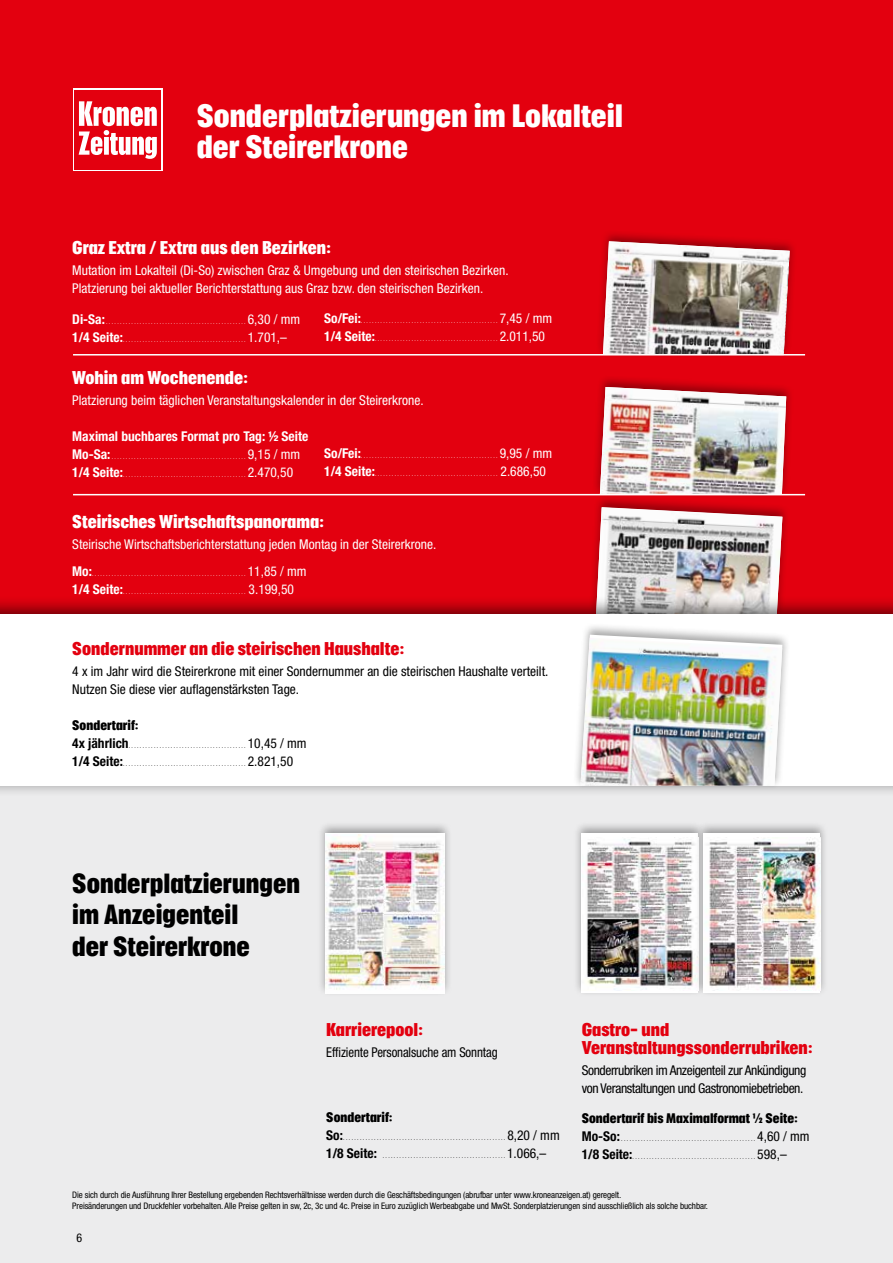
<style>
.page{position:relative;width:893px;height:1263px;background:#fff}
.page>*{position:absolute;margin:0;border:0;box-sizing:border-box;transform-origin:0 0}
.t1{font:700 condensed 31.5px/31.5px "Placard";color:#fff}
.t2{font:700 condensed 27px/31.5px "Placard";color:#000}
.t3{font:700 condensed 18px/18px "Placard";color:#e3000f}
.t4{font:700 condensed 18px "Placard";color:#fff}
.t5{font:condensed 13.5px/18px "Helvetica Neue";color:#fff}
.t6{font:condensed 13.5px/18px "Helvetica Neue";color:#000}
.t7{font:700 condensed 13.5px/18px "Helvetica Neue";color:#fff}
.t8{font:condensed 13.5px/18px "Helvetica Neue";letter-spacing:-.03em;color:#000}
.t9{font:700 condensed 13.5px "Placard";color:#000}
.t10{font:700 condensed 13.5px "Helvetica Neue";color:#000}
.t11{font:condensed 13.5px "Helvetica Neue";color:#000;scale:.95 1}
.t12{font:condensed 12px "Helvetica Neue";color:#000}
.t13{font:condensed 9px/10.8px "Helvetica Neue";letter-spacing:-.01em;color:#000}
.t14{font:condensed 6px "Helvetica Neue";color:#fff}
.t15{font:condensed 6px "Helvetica Neue";color:#000}
</style>
<div class="page">
<div style="left:0;top:0;width:893px;height:757px;background:#e3000f"></div>
<div style="left:0;top:784px;width:893px;height:479px;background:#ececed"></div>
<div style="left:317px;top:821px;width:136px;height:176px;background:#000;opacity:.35"></div>
<img style="left:325px;top:834px;width:119px;height:159px">
<div style="left:595px;top:229px;width:202px;height:130px;background:#000;opacity:.35"></div>
<img style="left:603px;top:241px;width:187px;height:113px">
<div style="left:592px;top:375px;width:202px;height:124px;background:#000;opacity:.35"></div>
<img style="left:600px;top:387px;width:186px;height:107px">
<div style="left:588px;top:495px;width:202px;height:125px;background:#000;opacity:.35"></div>
<img style="left:596px;top:507px;width:186px;height:89px">
<hr style="left:73px;top:354px;width:732px;height:1px;background:#fff">
<hr style="left:73px;top:494px;width:732px;height:1px;background:#fff">
<div style="left:0;top:596px;width:893px;height:200px;background:#000;opacity:.55"></div>
<div style="left:0;top:614px;width:893px;height:172px;background:#fff"></div>
<div style="left:573px;top:623px;width:217px;height:166px;background:#000;opacity:.35"></div>
<img style="left:580px;top:638px;width:202px;height:148px">
<svg style="left:73px;top:88px;width:89px;height:83px"></svg>
<div style="left:75px;top:90px;width:86px;height:80px;background:#e3000f"></div>
<svg style="left:79px;top:101px;width:78px;height:58px"></svg>
<div style="left:573px;top:821px;width:133px;height:176px;background:#000;opacity:.35"></div>
<div style="left:581px;top:833px;width:117px;height:160px;background:#fff"></div>
<img style="left:582px;top:837px;width:113px;height:154px">
<div style="left:695px;top:821px;width:134px;height:176px;background:#000;opacity:.35"></div>
<div style="left:703px;top:833px;width:117px;height:160px;background:#fff"></div>
<img style="left:705px;top:837px;width:115px;height:154px">
<h1 class="t1" style="left:197px;top:99px;width:428px">Sonderplatzierungen im Lokalteil der Steirerkrone</h1>
<h3 class="t4" style="left:72px;top:238px;width:260px">Graz Extra / Extra aus den Bezirken:</h3>
<h3 class="t5" style="left:72px;top:261px;width:438px">Mutation im Lokalteil (Di-So) zwischen Graz &amp; Umgebung und den steirischen Bezirken.<br>Platzierung bei aktueller Berichterstattung aus Graz bzw. den steirischen Bezirken.</h3>
<h3 class="t7" style="left:72px;top:310px;width:34px">Di-Sa:</h3>
<p class="t14" style="left:106px;top:319px;width:141px">..................................................</p>
<h3 class="t5" style="left:248px;top:310px;width:54px">6,30 / mm</h3>
<h3 class="t7" style="left:72px;top:328px;width:52px">1/4 Seite:</h3>
<p class="t14" style="left:123px;top:337px;width:124px">............................................</p>
<h3 class="t5" style="left:248px;top:328px;width:41px">1.701,–</h3>
<h3 class="t4" style="left:72px;top:368px;width:178px">Wohin am Wochenende:</h3>
<h3 class="t5" style="left:72px;top:391px;width:353px">Platzierung beim täglichen Veranstaltungskalender in der Steirerkrone.</h3>
<h3 class="t7" style="left:72px;top:427px;width:237px">Maximal buchbares Format pro Tag: ½ Seite<br>Mo-Sa:</h3>
<p class="t14" style="left:112px;top:454px;width:135px">................................................</p>
<h3 class="t5" style="left:248px;top:445px;width:54px">9,15 / mm</h3>
<h3 class="t7" style="left:72px;top:463px;width:52px">1/4 Seite:</h3>
<p class="t14" style="left:123px;top:472px;width:124px">............................................</p>
<h3 class="t5" style="left:248px;top:463px;width:47px">2.470,50</h3>
<h3 class="t4" style="left:72px;top:512px;width:254px">Steirisches Wirtschaftspanorama:</h3>
<h3 class="t5" style="left:72px;top:535px;width:366px">Steirische Wirtschaftsberichterstattung jeden Montag in der Steirerkrone.</h3>
<h3 class="t7" style="left:72px;top:562px;width:21px">Mo:</h3>
<p class="t14" style="left:92px;top:571px;width:155px">.......................................................</p>
<h3 class="t5" style="left:248px;top:562px;width:60px">11,85 / mm</h3>
<h3 class="t7" style="left:72px;top:580px;width:52px">1/4 Seite:</h3>
<p class="t14" style="left:123px;top:589px;width:124px">............................................</p>
<h3 class="t5" style="left:249px;top:580px;width:47px">3.199,50</h3>
<h3 class="t7" style="left:324px;top:309px;width:38px">So/Fei:</h3>
<p class="t14" style="left:361px;top:317px;width:138px">.................................................</p>
<h3 class="t5" style="left:500px;top:309px;width:54px">7,45 / mm</h3>
<h3 class="t7" style="left:324px;top:327px;width:52px">1/4 Seite:</h3>
<p class="t14" style="left:375px;top:335px;width:124px">............................................</p>
<h3 class="t5" style="left:500px;top:327px;width:47px">2.011,50</h3>
<h3 class="t7" style="left:324px;top:444px;width:38px">So/Fei:</h3>
<p class="t14" style="left:361px;top:453px;width:138px">.................................................</p>
<h3 class="t5" style="left:500px;top:444px;width:54px">9,95 / mm</h3>
<h3 class="t7" style="left:324px;top:462px;width:52px">1/4 Seite:</h3>
<p class="t14" style="left:375px;top:471px;width:124px">............................................</p>
<h3 class="t5" style="left:501px;top:462px;width:47px">2.686,50</h3>
<h3 class="t3" style="left:72px;top:639px;width:334px">Sondernummer an die steirischen Haushalte:</h3>
<h3 class="t6" style="left:72px;top:662px;width:478px">4 x im Jahr wird die Steirerkrone mit einer Sondernummer an die steirischen Haushalte verteilt.<br>Nutzen Sie diese vier auflagenstärksten Tage.</h3>
<h3 class="t9" style="left:72px;top:717px;width:68px">Sondertarif:</h3>
<h3 class="t10" style="left:72px;top:735px;width:58px">4x jährlich</h3>
<p class="t15" style="left:129px;top:742px;width:119px">..........................................</p>
<h3 class="t6" style="left:248px;top:734px;width:60px">10,45 / mm</h3>
<h3 class="t10" style="left:72px;top:753px;width:52px">1/4 Seite:</h3>
<p class="t15" style="left:123px;top:760px;width:124px">............................................</p>
<h3 class="t6" style="left:248px;top:752px;width:47px">2.821,50</h3>
<h2 class="t2" style="left:72px;top:867px;width:229px">Sonderplatzierungen im Anzeigenteil<br>der Steirerkrone</h2>
<h3 class="t3" style="left:326px;top:1020px;width:99px">Karrierepool:</h3>
<h3 class="t11" style="left:326px;top:1044px;width:182px">Effiziente Personalsuche am Sonntag</h3>
<h3 class="t9" style="left:326px;top:1110px;width:68px">Sondertarif:</h3>
<h3 class="t10" style="left:326px;top:1127px;width:18px">So:</h3>
<p class="t15" style="left:343px;top:1134px;width:164px">..........................................................</p>
<h3 class="t6" style="left:507px;top:1126px;width:54px">8,20 / mm</h3>
<h3 class="t10" style="left:326px;top:1145px;width:52px">1/8 Seite:</h3>
<p class="t15" style="left:383px;top:1152px;width:124px">............................................</p>
<h3 class="t6" style="left:507px;top:1144px;width:41px">1.066,–</h3>
<h3 class="t3" style="left:582px;top:1020px;width:233px">Gastro- und<br>Veranstaltungssonderrubriken:</h3>
<h3 class="t8" style="left:582px;top:1061px;width:226px">Sonderrubriken im Anzeigenteil zur Ankündigung von Veranstaltungen und Gastronomiebetrieben.</h3>
<h3 class="t9" style="left:582px;top:1110px;width:218px">Sondertarif bis Maximalformat ½ Seite:</h3>
<h3 class="t10" style="left:582px;top:1127px;width:40px">Mo-So:</h3>
<p class="t15" style="left:621px;top:1135px;width:135px">................................................</p>
<h3 class="t6" style="left:757px;top:1127px;width:54px">4,60 / mm</h3>
<h3 class="t10" style="left:582px;top:1145px;width:52px">1/8 Seite:</h3>
<p class="t15" style="left:633px;top:1153px;width:124px">............................................</p>
<h3 class="t6" style="left:757px;top:1145px;width:31px">598,–</h3>
<p class="t13" style="left:72px;top:1189px;width:637px">Die sich durch die Ausführung Ihrer Bestellung ergebenden Rechtsverhältnisse werden durch die Geschäftsbedingungen (abrufbar unter www.kroneanzeigen.at) geregelt.<br>Preisänderungen und Druckfehler vorbehalten. Alle Preise gelten in sw, 2c, 3c und 4c. Preise in Euro zuzüglich Werbeabgabe und MwSt. Sonderplatzierungen sind ausschließlich als solche buchbar.</p>
<h3 class="t12" style="left:77px;top:1231px;width:7px">6</h3>
</div>
